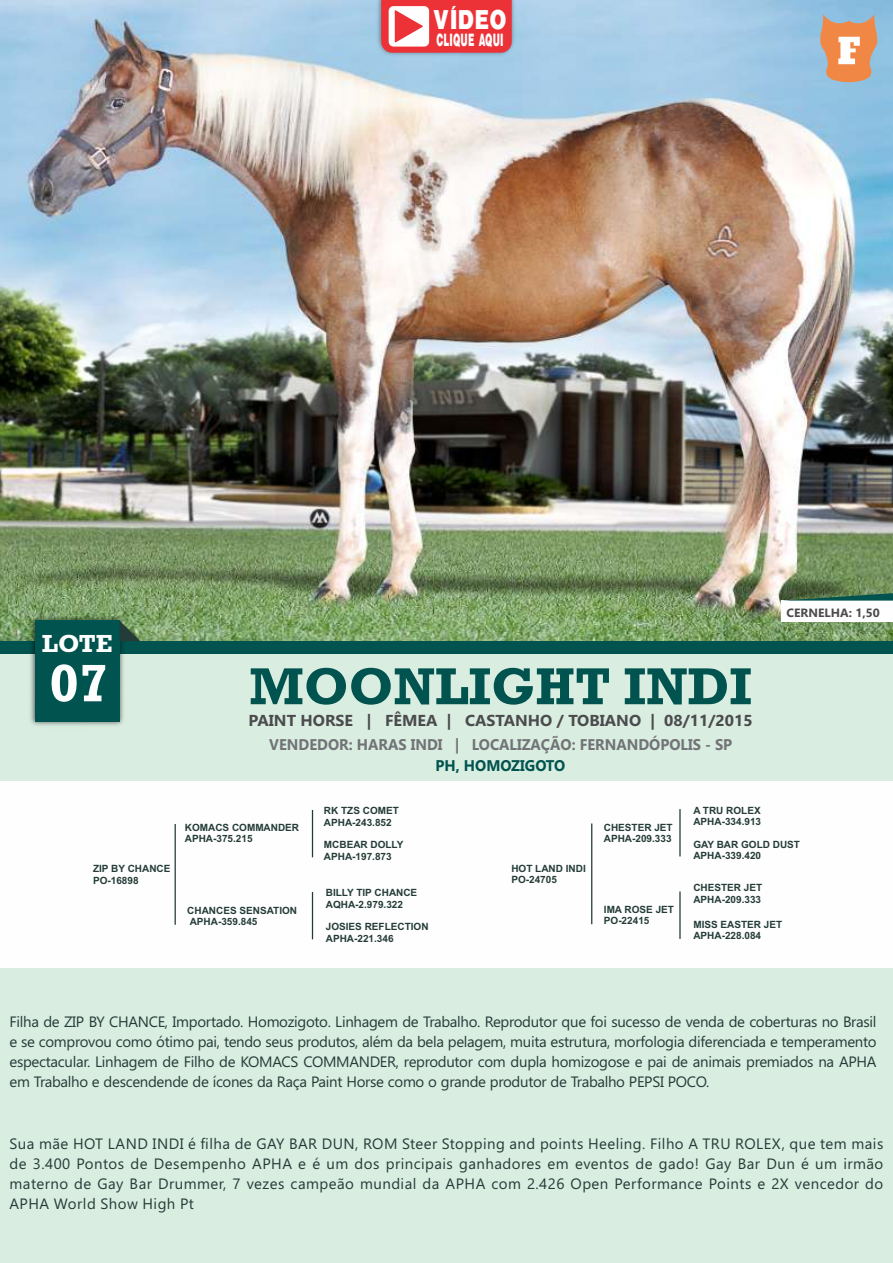
<style>
.page{position:relative;width:893px;height:1263px;background:#fff}
.page>*{position:absolute;margin:0;border:0;box-sizing:border-box;transform-origin:0 0}
.t1{font:700 53.55px "Rockwell";color:#fefefe}
.t2{font:700 52.8px "Rockwell";color:#00534e}
.t3{font:900 28.35px "Arena";color:#fefefe;scale:.78 1}
.t4{font:700 25.05px "Rockwell";color:#fefefe}
.t5{font:900 18.45px "Arena";color:#fefefe;scale:.51 1}
.t6{font:700 15.9px "Gadugi";color:#4b4b4d}
.t7{font:700 15.45px "Gadugi";color:#727376;scale:.95 1}
.t8{font:700 15.45px "Gadugi";color:#00534e;scale:.95 1}
.t9{font:15px/20px "Gadugi";letter-spacing:-.01em;color:#243c38;text-align:justify}
.t10{font:700 12px "Gadugi";color:#4b4b4d}
.t11{font:700 10.05px/11.1px "Arial";color:#243c38}
</style>
<div class="page">
<img style="left:0;top:0;width:893px;height:641px">
<div style="left:0;top:654px;width:893px;height:609px;background:#d9ede1"></div>
<div style="left:0;top:781px;width:893px;height:186px;background:#fefefe"></div>
<div style="left:0;top:641px;width:893px;height:13px;background:#00534e"></div>
<img style="left:26px;top:612px;width:102px;height:114px">
<div style="left:35px;top:621px;width:85px;height:101px;background:#00534e"></div>
<svg style="left:120px;top:621px;width:21px;height:20px"></svg>
<hr style="left:175px;top:824px;width:1px;height:101px;background:#243c38">
<hr style="left:312px;top:810px;width:1px;height:47px;background:#243c38">
<hr style="left:312px;top:892px;width:1px;height:47px;background:#243c38">
<hr style="left:591px;top:823px;width:1px;height:101px;background:#243c38">
<hr style="left:679px;top:809px;width:2px;height:47px;background:#243c38">
<hr style="left:679px;top:891px;width:2px;height:48px;background:#243c38">
<svg style="left:819px;top:14px;width:60px;height:69px;background:#d5a385"></svg>
<div style="left:782px;top:601px;width:111px;height:21px;background:#fefefe"></div>
<svg style="left:782px;top:593px;width:111px;height:8px"></svg>
<img style="left:373px;top:0;width:147px;height:61px">
<svg style="left:381px;top:0;width:131px;height:53px;background:#ee555a"></svg>
<h3 class="t3" style="left:433px;top:5px;width:96px">VÍDEO</h3>
<p class="t5" style="left:437px;top:30px;width:133px">CLIQUE AQUI</p>
<h3 class="t4" style="left:42px;top:635px;width:72px">LOTE</h3>
<h1 class="t1" style="left:49px;top:664px;width:61px">07</h1>
<h2 class="t2" style="left:249px;top:668px;width:504px">MOONLIGHT INDI</h2>
<p class="t6" style="left:249px;top:715px;width:506px">PAINT HORSE | FÊMEA | CASTANHO / TOBIANO | 08/11/2015</p>
<p class="t7" style="left:269px;top:739px;width:489px">VENDEDOR: HARAS INDI | LOCALIZAÇÃO: FERNANDÓPOLIS - SP</p>
<p class="t8" style="left:436px;top:760px;width:138px">PH, HOMOZIGOTO</p>
<p class="t10" style="left:786px;top:608px;width:95px">CERNELHA: 1,50</p>
<p class="t11" style="left:93px;top:864px;width:79px">ZIP BY CHANCE<br>PO-16898</p>
<p class="t11" style="left:185px;top:823px;width:116px">KOMACS COMMANDER<br>APHA-375.215</p>
<p class="t11" style="left:187px;top:905px;width:111px">CHANCES SENSATION<br>APHA-359.845</p>
<p class="t11" style="left:324px;top:806px;width:76px">RK TZS COMET<br>APHA-243.852</p>
<p class="t11" style="left:324px;top:840px;width:81px">MCBEAR DOLLY<br>APHA-197.873</p>
<p class="t11" style="left:326px;top:888px;width:93px">BILLY TIP CHANCE<br>AQHA-2.979.322</p>
<p class="t11" style="left:326px;top:922px;width:104px">JOSIES REFLECTION<br>APHA-221.346</p>
<p class="t11" style="left:511px;top:864px;width:76px">HOT LAND INDI<br>PO-24705</p>
<p class="t11" style="left:604px;top:822px;width:70px">CHESTER JET<br>APHA-209.333</p>
<p class="t11" style="left:604px;top:905px;width:72px">IMA ROSE JET<br>PO-22415</p>
<p class="t11" style="left:693px;top:805px;width:69px">A TRU ROLEX<br>APHA-334.913</p>
<p class="t11" style="left:693px;top:839px;width:108px">GAY BAR GOLD DUST<br>APHA-339.420</p>
<p class="t11" style="left:693px;top:883px;width:70px">CHESTER JET<br>APHA-209.333</p>
<p class="t11" style="left:693px;top:920px;width:90px">MISS EASTER JET<br>APHA-228.084</p>
<p class="t9" style="left:9px;top:1013px;width:868px">Filha de ZIP BY CHANCE, Importado. Homozigoto. Linhagem de Trabalho. Reprodutor que foi sucesso de venda de coberturas no Brasil e se comprovou como ótimo pai, tendo seus produtos, além da bela pelagem, muita estrutura, morfologia diferenciada e temperamento espectacular. Linhagem de Filho de KOMACS COMMANDER, reprodutor com dupla homizogose e pai de animais premiados na APHA em Trabalho e descendende de ícones da Raça Paint Horse como o grande produtor de Trabalho PEPSI POCO.</p>
<p class="t9" style="left:10px;top:1135px;width:875px">Sua mãe HOT LAND INDI é filha de GAY BAR DUN, ROM Steer Stopping and points Heeling. Filho A TRU ROLEX, que tem mais de 3.400 Pontos de Desempenho APHA e é um dos principais ganhadores em eventos de gado! Gay Bar Dun é um irmão materno de Gay Bar Drummer, 7 vezes campeão mundial da APHA com 2.426 Open Performance Points e 2X vencedor do APHA World Show High Pt</p>
</div>
